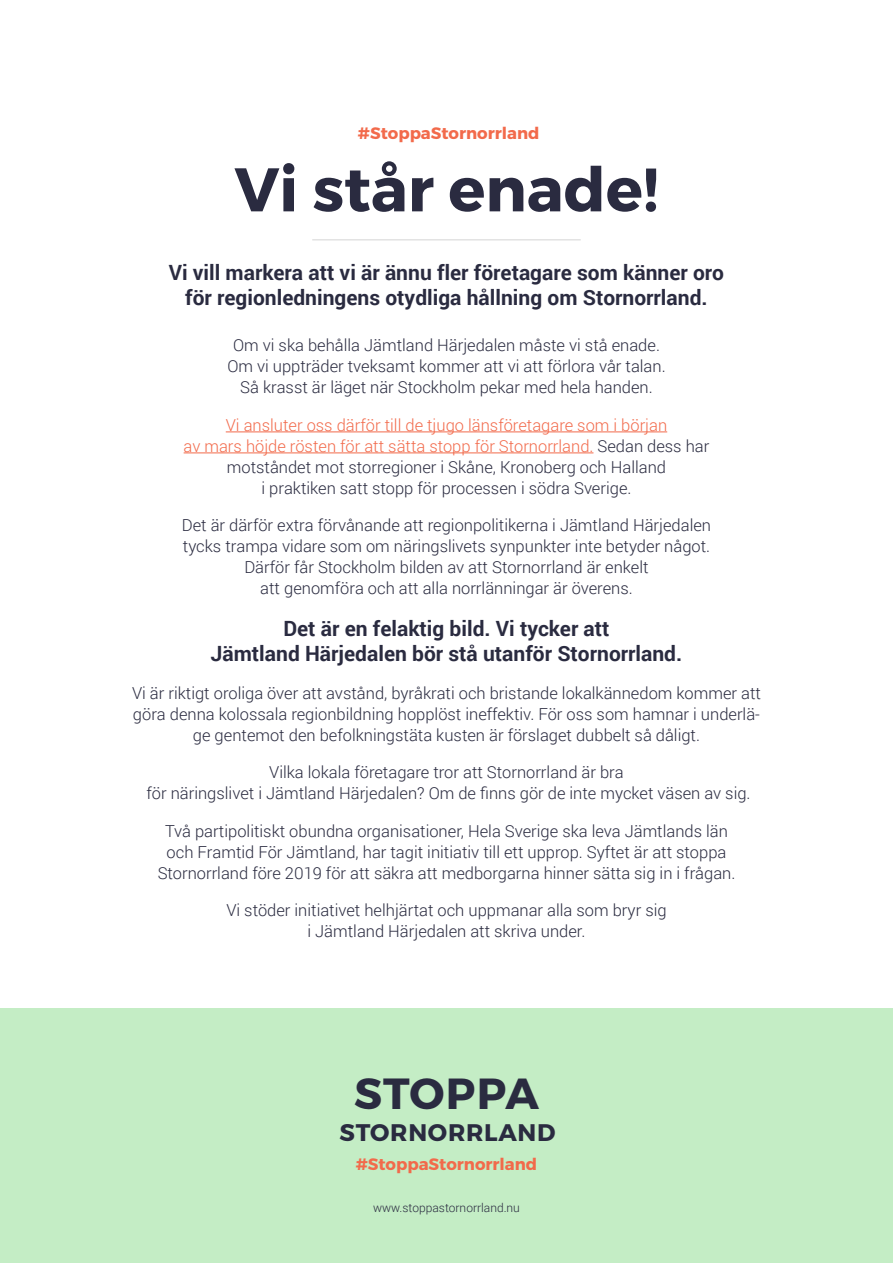
<style>
.page{position:relative;width:893px;height:1263px;background:#fff}
.page>*{position:absolute;margin:0;border:0;box-sizing:border-box;transform-origin:0 0}
.t1{font:700 61.5px "Montserrat";color:#2a2b40}
.t2{font:700 43.5px "Montserrat";letter-spacing:.03em;color:#2a2b40}
.t3{font:700 24px "Montserrat";letter-spacing:.03em;color:#2a2b40}
.t4{font:700 21px/25.2px "Roboto";color:#2a2b40;text-align:center}
.t5{font:300 16.5px/21px "Roboto";color:#2a2b40;text-align:center}
.t6{font:700 16.5px "Montserrat";color:#f26a4b}
.t7{font:300 12px "Roboto";color:#2a2b40}
.s1{color:#f26a4b}
</style>
<div class="page">
<div style="left:0;top:1008px;width:893px;height:255px;background:#c4edc5"></div>
<hr style="left:226px;top:431px;width:441px;height:1px;background:#f26a4b">
<hr style="left:184px;top:452px;width:409px;height:1px;background:#f26a4b">
<hr style="left:312px;top:239px;width:269px;height:1px;background:#d5d5d5">
<p class="t6" style="left:358px;top:123px;width:183px">#StoppaStornorrland</p>
<h1 class="t1" style="left:235px;top:151px;width:425px">Vi står enade!</h1>
<p class="t4" style="left:169px;top:259px;width:557px">Vi vill markera att vi är ännu fler företagare som känner oro för regionledningens otydliga hållning om Stornorrland.</p>
<p class="t5" style="left:227px;top:334px;width:440px">Om vi ska behålla Jämtland Härjedalen måste vi stå enade.<br>Om vi uppträder tveksamt kommer att vi att förlora vår talan.<br>Så krasst är läget när Stockholm pekar med hela handen.</p>
<p class="t5" style="left:184px;top:414px;width:527px"><span class="s1">Vi ansluter oss därför till de tjugo länsföretagare som i början<br>av mars höjde rösten för att sätta stopp för Stornorrland.</span> Sedan dess har motståndet mot storregioner i Skåne, Kronoberg och Halland<br>i praktiken satt stopp för processen i södra Sverige.</p>
<p class="t5" style="left:182px;top:514px;width:531px">Det är därför extra förvånande att regionpolitikerna i Jämtland Härjedalen tycks trampa vidare som om näringslivets synpunkter inte betyder något.<br>Därför får Stockholm bilden av att Stornorrland är enkelt<br>att genomföra och att alla norrlänningar är överens.</p>
<p class="t4" style="left:211px;top:615px;width:473px">Det är en felaktig bild. Vi tycker att<br>Jämtland Härjedalen bör stå utanför Stornorrland.</p>
<p class="t5" style="left:132px;top:682px;width:630px">Vi är riktigt oroliga över att avstånd, byråkrati och bristande lokalkännedom kommer att göra denna kolossala regionbildning hopplöst ineffektiv. För oss som hamnar i underlä&shy;ge gentemot den befolkningstäta kusten är förslaget dubbelt så dåligt.</p>
<p class="t5" style="left:146px;top:761px;width:606px">Vilka lokala företagare tror att Stornorrland är bra<br>för näringslivet i Jämtland Härjedalen? Om de finns gör de inte mycket väsen av sig.</p>
<p class="t5" style="left:158px;top:820px;width:579px">Två partipolitiskt obundna organisationer, Hela Sverige ska leva Jämtlands län och Framtid För Jämtland, har tagit initiativ till ett upprop. Syftet är att stoppa<br>Stornorrland före 2019 för att säkra att medborgarna hinner sätta sig in i frågan.</p>
<p class="t5" style="left:226px;top:899px;width:442px">Vi stöder initiativet helhjärtat och uppmanar alla som bryr sig i Jämtland Härjedalen att skriva under.</p>
<h2 class="t2" style="left:354px;top:1067px;width:186px">STOPPA</h2>
<h3 class="t3" style="left:340px;top:1117px;width:218px">STORNORRLAND</h3>
<p class="t6" style="left:356px;top:1154px;width:183px">#StoppaStornorrland</p>
<p class="t7" style="left:373px;top:1200px;width:148px">www.stoppastornorrland.nu</p>
</div>
